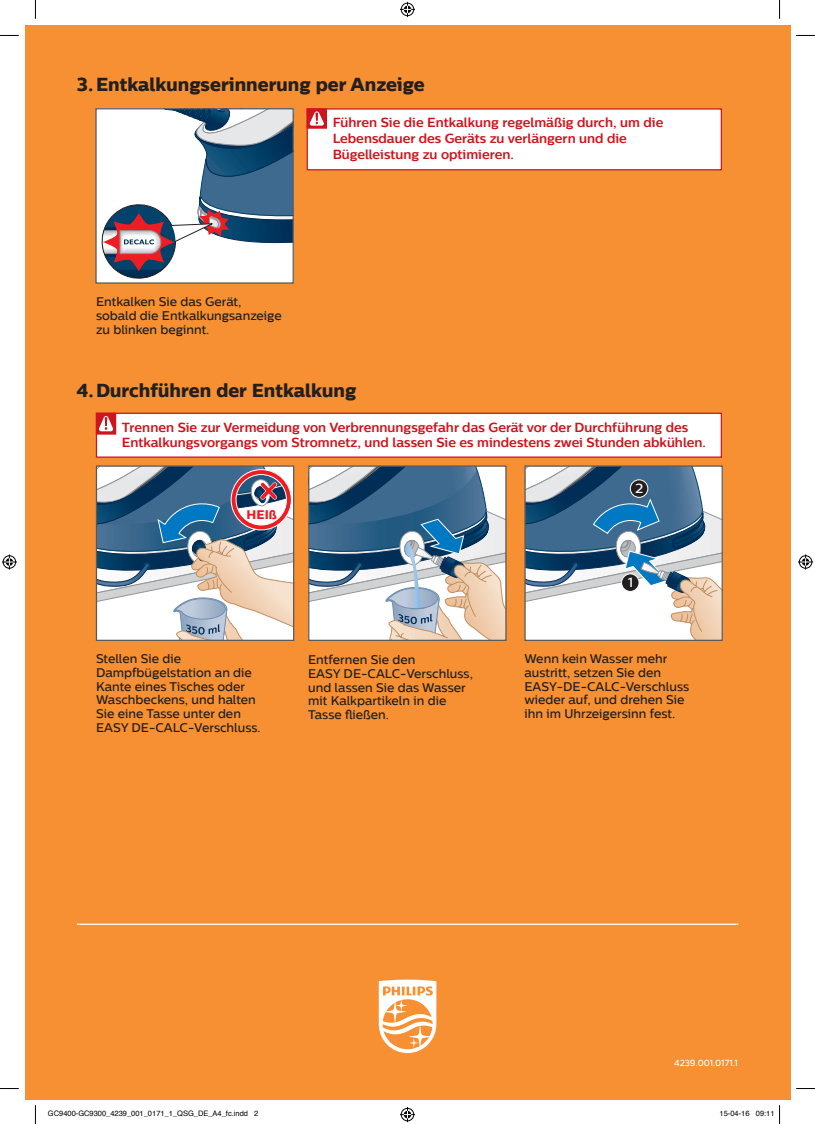
<style>
.page{position:relative;width:815px;height:1124px;background:#fff}
.page>*{position:absolute;margin:0;border:0;box-sizing:border-box;transform-origin:0 0}
.t1{font:18.75px "Centrale Sans X Bold";color:#231f20}
.t2{font:500 13.25px "Centrale Sans";color:#fff;scale:1.07 1}
.t3{font:700 13.12px/15.8px "Centrale Sans";color:#cd151d}
.t4{font:500 12.5px/13.8px "Centrale Sans";color:#231f20}
.t5{font:12.5px "Centrale Sans X Bold";color:#ee1d23}
.t6{font:500 8.75px "Centrale Sans";color:#fff}
.t7{font:7.5px "Helvetica";color:#000}
</style>
<div class="page">
<div style="left:25px;top:25px;width:765px;height:1073px;background:#f69032"></div>
<hr style="left:77px;top:923px;width:661px;height:1px;background:#fff">
<svg style="left:379px;top:979px;width:57px;height:73px"></svg>
<svg style="left:310px;top:467px;width:195px;height:172px;background:#93a6b5"></svg>
<div style="left:308px;top:465px;width:199px;height:176px;border:1px solid #57585a"></div>
<svg style="left:526px;top:467px;width:195px;height:172px;background:#96aabb"></svg>
<div style="left:524px;top:465px;width:199px;height:176px;border:1px solid #57585a"></div>
<svg style="left:98px;top:467px;width:194px;height:172px;background:#9da9b6"></svg>
<div style="left:96px;top:465px;width:198px;height:176px;border:1px solid #57585a"></div>
<svg style="left:97px;top:110px;width:195px;height:171px;background:#aeb6c3"></svg>
<div style="left:95px;top:108px;width:199px;height:175px;border:1px solid #57585a"></div>
<div style="left:96px;top:413px;width:625px;height:44px;background:#fff"></div>
<div style="left:96px;top:412px;width:626px;height:45px;border:1px solid #cd151d"></div>
<svg style="left:96px;top:412px;width:20px;height:22px"></svg>
<div style="left:307px;top:109px;width:414px;height:61px;background:#fff"></div>
<div style="left:307px;top:108px;width:415px;height:62px;border:1px solid #cd151d"></div>
<svg style="left:307px;top:108px;width:20px;height:21px"></svg>
<svg style="left:0;top:35px;width:19px;height:1px"></svg>
<svg style="left:796px;top:35px;width:19px;height:1px"></svg>
<svg style="left:0;top:1088px;width:19px;height:1px"></svg>
<svg style="left:796px;top:1088px;width:19px;height:1px"></svg>
<svg style="left:35px;top:0;width:1px;height:19px"></svg>
<svg style="left:35px;top:1105px;width:1px;height:18px"></svg>
<svg style="left:779px;top:0;width:1px;height:19px"></svg>
<svg style="left:400px;top:2px;width:15px;height:15px"></svg>
<svg style="left:400px;top:1107px;width:15px;height:14px"></svg>
<svg style="left:2px;top:554px;width:15px;height:15px"></svg>
<svg style="left:798px;top:554px;width:15px;height:15px"></svg>
<svg style="left:779px;top:1105px;width:1px;height:18px"></svg>
<h1 class="t1" style="left:77px;top:73px;width:350px">3.Entkalkungserinnerung per Anzeige</h1>
<p class="t3" style="left:333px;top:114px;width:332px">Führen Sie die Entkalkung regelmäßig durch, um die<br>Lebensdauer des Geräts zu verlängern und die<br>Bügelleistung zu optimieren.</p>
<p class="t4" style="left:96px;top:295px;width:187px">Entkalken Sie das Gerät, sobald die Entkalkungsanzeige zu blinken beginnt.</p>
<h1 class="t1" style="left:77px;top:379px;width:281px">4.Durchführen der Entkalkung</h1>
<p class="t3" style="left:122px;top:419px;width:586px">Trennen Sie zur Vermeidung von Verbrennungsgefahr das Gerät vor der Durchführung des<br>Entkalkungsvorgangs vom Stromnetz, und lassen Sie es mindestens zwei Stunden abkühlen.</p>
<p class="t5" style="left:247px;top:506px;width:31px">HEIß</p>
<p class="t4" style="left:96px;top:651px;width:166px">Stellen Sie die<br>Dampfbügelstation an die<br>Kante eines Tisches oder<br>Waschbeckens, und halten<br>Sie eine Tasse unter den<br>EASY DE-CALC-Verschluss.</p>
<p class="t2" style="left:635px;top:480px;width:9px">2</p>
<p class="t2" style="left:628px;top:574px;width:7px">1</p>
<p class="t4" style="left:308px;top:652px;width:166px">Entfernen Sie den<br>EASY DE-CALC-Verschluss, und lassen Sie das Wasser mit Kalkpartikeln in die<br>Tasse fließen.</p>
<p class="t4" style="left:524px;top:651px;width:166px">Wenn kein Wasser mehr austritt, setzen Sie den<br>EASY-DE-CALC-Verschluss wieder auf, und drehen Sie ihn im Uhrzeigersinn fest.</p>
<p class="t6" style="left:674px;top:1057px;width:65px">4239.001.0171.1</p>
<p class="t7" style="left:48px;top:1107px;width:212px">GC9400-GC9300_4239_001_0171_1_QSG_DE_A4_fc.indd 2</p>
<p class="t7" style="left:720px;top:1107px;width:57px">15-04-16 09:11</p>
</div>
